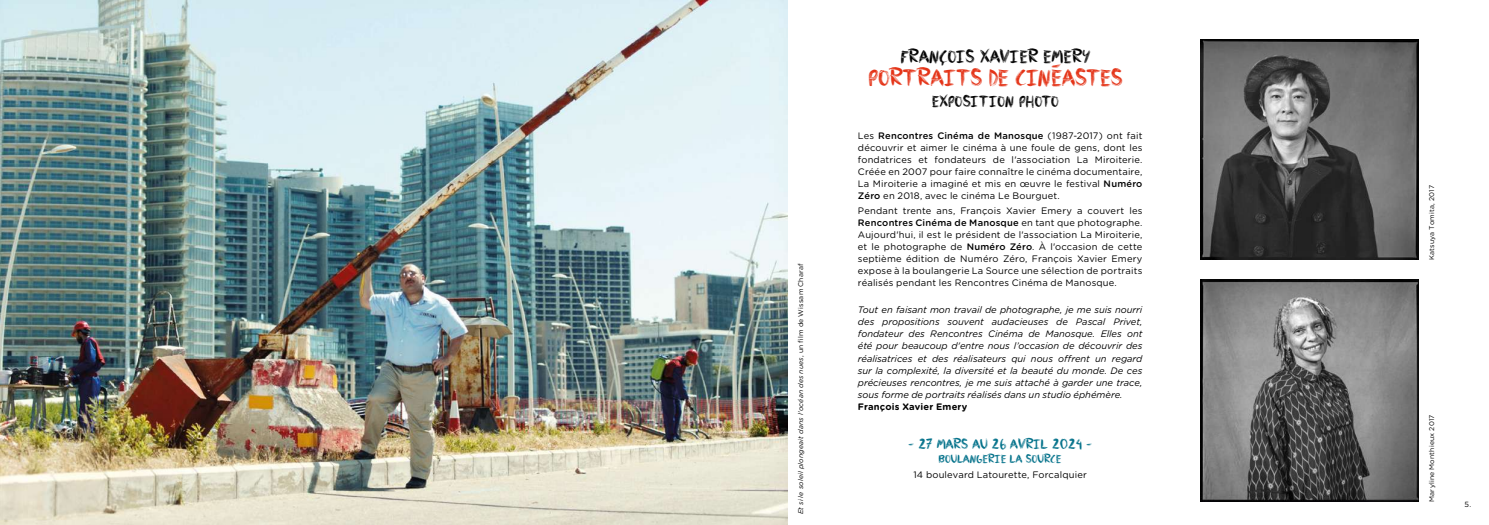
<style>
.page{position:relative;width:1489px;height:525px;background:#fff}
.page>*{position:absolute;margin:0;border:0;box-sizing:border-box;transform-origin:0 0}
.t1{font:27.5px "PLUMEBIS PLUMEBIS";letter-spacing:-.005em;color:#e43317}
.t2{font:21.25px "PLUMEBIS PLUMEBIS";color:#000}
.t3{font:18.75px "PLUMEBIS PLUMEBIS";letter-spacing:-.01em;color:#000}
.t4{font:16.25px "PLUMEBIS PLUMEBIS";color:#007089}
.t5{font:13.75px "PLUMEBIS PLUMEBIS";color:#007089}
.t6{font:9.38px/12px "Gotham Rounded";letter-spacing:.015em;color:#000;text-align:justify}
.t7{font:italic 9.38px/12px "Gotham Rounded";color:#000;text-align:justify}
.t8{font:700 9.38px "Gotham Rounded";letter-spacing:.02em;color:#000}
.t9{font:7.5px "Gotham Rounded";color:#000}
.t10{font:italic 6.88px "Gotham Rounded";letter-spacing:.025em;color:#000}
.t11{font:6.88px "Gotham Rounded";letter-spacing:.025em;color:#000}
.s1{font-style:normal}
.s2{font-weight:500}
</style>
<div class="page">
<img style="left:0;top:0;width:787px;height:524px">
<img style="left:1200px;top:39px;width:217px;height:220px">
<img style="left:1200px;top:279px;width:217px;height:222px">
<p class="t10" style="left:796px;top:514px;width:252px;rotate:-90deg">Et si le soleil plongeait dans l'océan des nues<span class="s1">, un film de Wissam Charaf</span></p>
<h2 class="t2" style="left:900px;top:46px;width:191px">FRANÇOIS XAVIER EMERY</h2>
<h1 class="t1" style="left:868px;top:63px;width:255px">PORTRAITS DE CINÉASTES</h1>
<h3 class="t3" style="left:932px;top:92px;width:129px">EXPOSITION PHOTO</h3>
<p class="t6" style="left:857px;top:129px;width:286px">Les <span class="s2">Rencontres Cinéma de Manosque</span> (1987-2017) ont fait découvrir et aimer le cinéma à une foule de gens, dont les fondatrices et fondateurs de l'association La Miroiterie.<br>Créée en 2007 pour faire connaître le cinéma documentaire, La Miroiterie a imaginé et mis en œuvre le festival <span class="s2">Numéro Zéro</span> en 2018, avec le cinéma Le Bourguet.</p>
<p class="t6" style="left:857px;top:204px;width:286px">Pendant trente ans, François Xavier Emery a couvert les <span class="s2">Rencontres Cinéma de Manosque</span> en tant que photographe.<br>Aujourd'hui, il est le président de l'association La Miroiterie, et le photographe de <span class="s2">Numéro Zéro</span>. À l'occasion de cette septième édition de Numéro Zéro, François Xavier Emery expose à la boulangerie La Source une sélection de portraits réalisés pendant les Rencontres Cinéma de Manosque.</p>
<p class="t7" style="left:857px;top:303px;width:286px">Tout en faisant mon travail de photographe, je me suis nourri des propositions souvent audacieuses de Pascal Privet, fondateur des Rencontres Cinéma de Manosque. Elles ont été pour beaucoup d'entre nous l’occasion de découvrir des réalisatrices et des réalisateurs qui nous offrent un regard sur la complexité, la diversité et la beauté du monde. De ces précieuses rencontres, je me suis attaché à garder une trace, sous forme de portraits réalisés dans un studio éphémère.</p>
<p class="t8" style="left:857px;top:399px;width:111px">François Xavier Emery</p>
<h3 class="t4" style="left:908px;top:435px;width:185px">- 27 MARS AU 26 AVRIL 2024 -</h3>
<h3 class="t5" style="left:938px;top:451px;width:124px">BOULANGERIE LA SOURCE</h3>
<p class="t6" style="left:913px;top:468px;width:175px">14 boulevard Latourette, Forcalquier</p>
<p class="t11" style="left:1426px;top:260px;width:76px;rotate:-90deg">Katsuya Tomita, 2017</p>
<p class="t11" style="left:1426px;top:501px;width:89px;rotate:-90deg">Maryline Monthieux 2017</p>
<p class="t9" style="left:1464px;top:499px;width:8px">5.</p>
</div>
